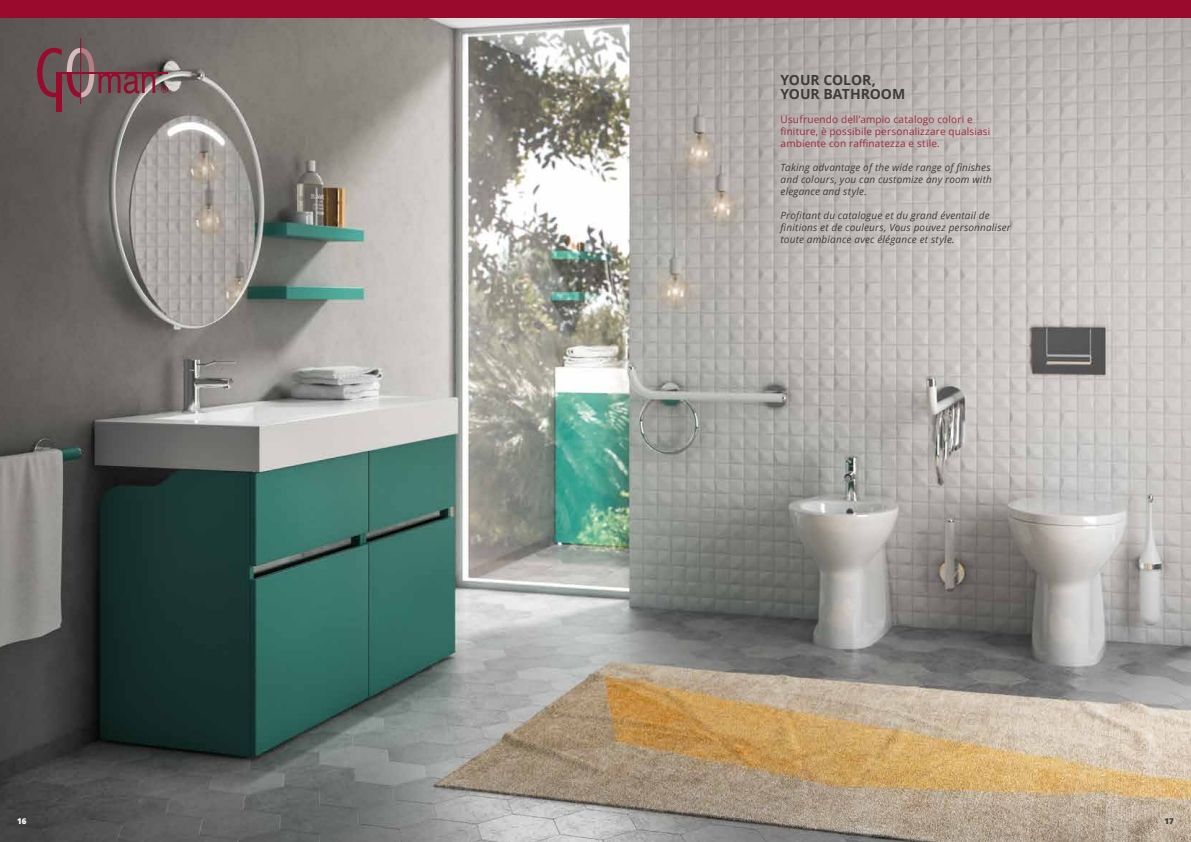
<style>
.page{position:relative;width:1191px;height:842px;background:#fff}
.page>*{position:absolute;margin:0;border:0;box-sizing:border-box;transform-origin:0 0}
.t1{font:700 14px/14px "Open Sans";letter-spacing:-.005em;color:#3c3c3b}
.t2{font:italic 10px/12px "Open Sans";letter-spacing:.015em;color:#3c3c3b}
.t3{font:10px/12px "Open Sans";letter-spacing:.015em;color:#a22739}
.t4{font:800 8px "Open Sans";color:#fff}
.t5{font:800 8px "Open Sans";color:#3c3c3b}
</style>
<div class="page">
<img style="left:0;top:17px;width:1191px;height:825px">
<svg style="left:37px;top:48px;width:118px;height:49px;background:#76565a"></svg>
<hr style="left:57px;top:72px;width:111px;height:2px;background:#990a2c">
<div style="left:57px;top:73px;width:5px;height:39px;background:#990a2c"></div>
<hr style="left:80px;top:38px;width:1px;height:66px;background:#990a2c">
<svg style="left:161px;top:86px;width:7px;height:7px"></svg>
<div style="left:0;top:0;width:1191px;height:17px;background:#990a2c"></div>
<h1 class="t1" style="left:780px;top:73px;width:126px">YOUR COLOR,<br>YOUR BATHROOM</h1>
<p class="t3" style="left:780px;top:113px;width:211px">Usufruendo dell’ampio catalogo colori e finiture, è possibile personalizzare qualsiasi ambiente con raffinatezza e stile.</p>
<p class="t2" style="left:780px;top:161px;width:213px">Taking advantage of the wide range of finishes and colours, you can customize any room with elegance and style.</p>
<p class="t2" style="left:780px;top:209px;width:232px">Profitant du catalogue et du grand éventail de finitions et de couleurs, Vous pouvez personnaliser toute ambiance avec élégance et style.</p>
<p class="t4" style="left:17px;top:815px;width:11px">16</p>
<p class="t5" style="left:1164px;top:815px;width:11px">17</p>
</div>
